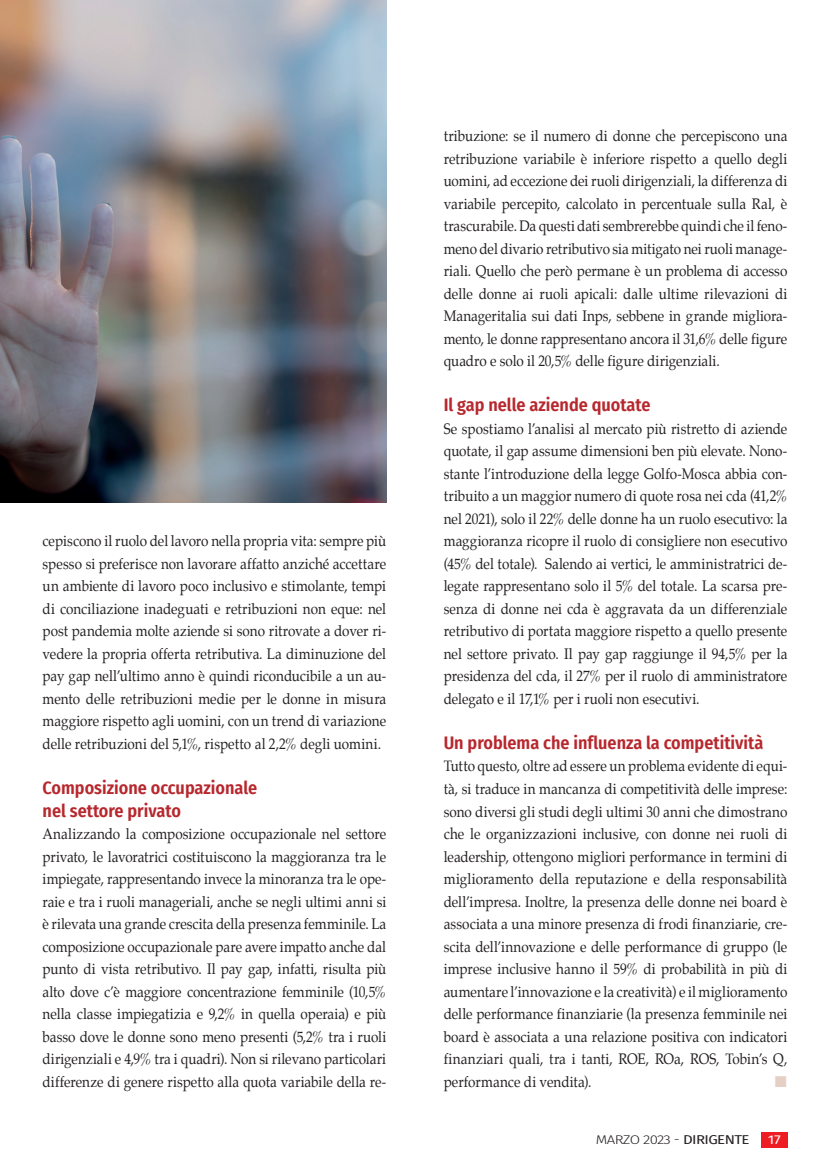
<style>
.page{position:relative;width:830px;height:1170px;background:#fff}
.page>*{position:absolute;margin:0;border:0;box-sizing:border-box;transform-origin:0 0}
.t1{font:600 18px/22.5px "Fira Sans Condensed";color:#b7282e}
.t2{font:15px/22.5px "Palatino";color:#231f20;text-align:justify;scale:.9 1}
.t3{font:300 12.6px "Fira Sans";letter-spacing:-.05em;color:#231f20;scale:1.2 1}
.t4{font:12.6px "Fira Sans";color:#fff;scale:1.2 1}
.s1{font-weight:400}
</style>
<div class="page">
<div style="left:760px;top:1131px;width:27px;height:16px;background:#ee1d23"></div>
<img style="left:0;top:0;width:386px;height:502px">
<p class="t2" style="left:43px;top:530px;width:383px">cepiscono il ruolo del lavoro nella propria vita: sempre più spesso si preferisce non lavorare affatto anziché accettare un ambiente di lavoro poco inclusivo e stimolante, tempi di conciliazione inadeguati e retribuzioni non eque: nel post pandemia molte aziende si sono ritrovate a dover ri&shy;vedere la propria offerta retributiva. La diminuzione del pay gap nell’ultimo anno è quindi riconducibile a un au&shy;mento delle retribuzioni medie per le donne in misura maggiore rispetto agli uomini, con un trend di variazione delle retribuzioni del 5,1%, rispetto al 2,2% degli uomini.</p>
<p class="t1" style="left:43px;top:775px;width:216px">Composizione occupazionale nel settore privato</p>
<p class="t2" style="left:43px;top:822px;width:383px">Analizzando la composizione occupazionale nel settore privato, le lavoratrici costituiscono la maggioranza tra le impiegate, rappresentando invece la minoranza tra le ope&shy;raie e tra i ruoli manageriali, anche se negli ultimi anni si è rilevata una grande crescita della presenza femminile. La composizione occupazionale pare avere impatto anche dal punto di vista retributivo. Il pay gap, infatti, risulta più alto dove c’è maggiore concentrazione femminile (10,5% nella classe impiegatizia e 9,2% in quella operaia) e più basso dove le donne sono meno presenti (5,2% tra i ruoli dirigenziali e 4,9% tra i quadri). Non si rilevano particolari differenze di genere rispetto alla quota variabile della re-</p>
<p class="t2" style="left:443px;top:125px;width:383px">tribuzione: se il numero di donne che percepiscono una retribuzione variabile è inferiore rispetto a quello degli uomini, ad eccezione dei ruoli dirigenziali, la differenza di variabile percepito, calcolato in percentuale sulla Ral, è trascurabile. Da questi dati sembrerebbe quindi che il feno&shy;meno del divario retributivo sia mitigato nei ruoli manage&shy;riali. Quello che però permane è un problema di accesso delle donne ai ruoli apicali: dalle ultime rilevazioni di Manageritalia sui dati Inps, sebbene in grande migliora&shy;mento, le donne rappresentano ancora il 31,6% delle figure quadro e solo il 20,5% delle figure dirigenziali.</p>
<p class="t1" style="left:443px;top:392px;width:208px">Il gap nelle aziende quotate</p>
<p class="t2" style="left:443px;top:417px;width:383px">Se spostiamo l’analisi al mercato più ristretto di aziende quotate, il gap assume dimensioni ben più elevate. Nono&shy;stante l’introduzione della legge Golfo-Mosca abbia con&shy;tribuito a un maggior numero di quote rosa nei cda (41,2% nel 2021), solo il 22% delle donne ha un ruolo esecutivo: la maggioranza ricopre il ruolo di consigliere non esecutivo (45% del totale). Salendo ai vertici, le amministratrici de&shy;legate rappresentano solo il 5% del totale. La scarsa pre&shy;senza di donne nei cda è aggravata da un differenziale retributivo di portata maggiore rispetto a quello presente nel settore privato. Il pay gap raggiunge il 94,5% per la presidenza del cda, il 27% per il ruolo di amministratore delegato e il 17,1% per i ruoli non esecutivi.</p>
<p class="t1" style="left:443px;top:730px;width:321px">Un problema che influenza la competitività</p>
<p class="t2" style="left:443px;top:755px;width:383px">Tutto questo, oltre ad essere un problema evidente di equi&shy;tà, si traduce in mancanza di competitività delle imprese: sono diversi gli studi degli ultimi 30 anni che dimostrano che le organizzazioni inclusive, con donne nei ruoli di leadership, ottengono migliori performance in termini di miglioramento della reputazione e della responsabilità dell’impresa. Inoltre, la presenza delle donne nei board è associata a una minore presenza di frodi finanziarie, cre&shy;scita dell’innovazione e delle performance di gruppo (le imprese inclusive hanno il 59% di probabilità in più di aumentare l’innovazione e la creatività) e il miglioramento delle performance finanziarie (la presenza femminile nei board è associata a una relazione positiva con indicatori finanziari quali, tra i tanti, ROE, ROa, ROS, Tobin’s Q, performance di vendita).</p>
<p class="t3" style="left:595px;top:1130px;width:130px">MARZO 2023 - <span class="s1">DIRIGENTE</span></p>
<p class="t4" style="left:767px;top:1129px;width:12px">17</p>
</div>
